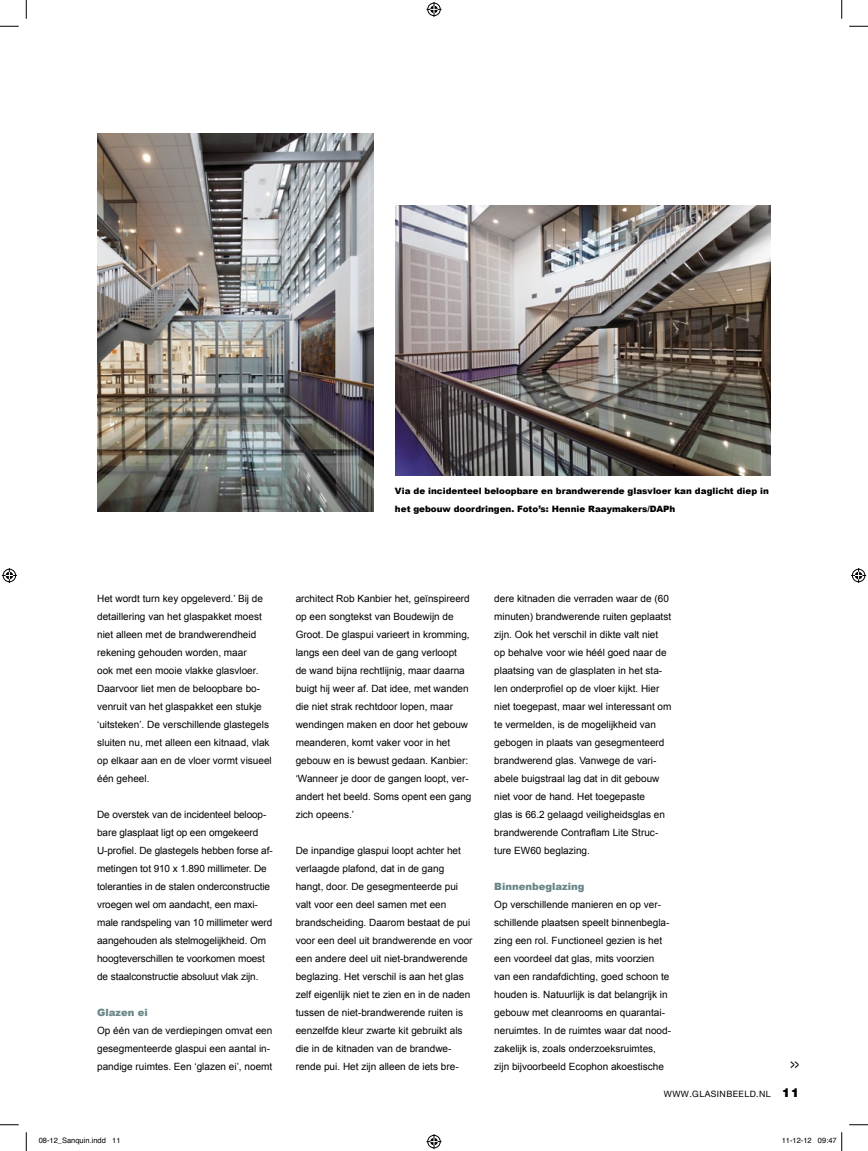
<style>
.page{position:relative;width:868px;height:1151px;background:#fff}
.page>*{position:absolute;margin:0;border:0;box-sizing:border-box;transform-origin:0 0}
.t1{font:15px "Arial";color:#000;scale:.5 1}
.t2{font:10px/18px "Arial";color:#000}
.t3{font:900 10px "Arial";color:#698788}
.t4{font:900 8.75px/18px "Arial";color:#000}
.t5{font:8.75px "Helvetica Neue";letter-spacing:.05em;color:#000}
.t6{font:7.5px "Helvetica";color:#000}
.s1{font-weight:900;font-size:12.5px}
</style>
<div class="page">
<img style="left:97px;top:134px;width:276px;height:378px">
<img style="left:395px;top:206px;width:375px;height:270px">
<svg style="left:0;top:25px;width:19px;height:2px"></svg>
<svg style="left:849px;top:25px;width:18px;height:2px"></svg>
<svg style="left:0;top:1124px;width:19px;height:1px"></svg>
<svg style="left:849px;top:1124px;width:18px;height:1px"></svg>
<svg style="left:25px;top:0;width:2px;height:19px"></svg>
<svg style="left:25px;top:1132px;width:2px;height:19px"></svg>
<svg style="left:841px;top:0;width:1px;height:19px"></svg>
<svg style="left:426px;top:2px;width:15px;height:15px"></svg>
<svg style="left:426px;top:1134px;width:15px;height:15px"></svg>
<svg style="left:2px;top:568px;width:15px;height:15px"></svg>
<svg style="left:851px;top:568px;width:15px;height:15px"></svg>
<svg style="left:841px;top:1132px;width:1px;height:19px"></svg>
<p class="t4" style="left:395px;top:482px;width:375px">Via de incidenteel beloopbare en brandwerende glasvloer kan daglicht diep in het gebouw doordringen. Foto’s: Hennie Raaymakers/DAPh</p>
<p class="t2" style="left:97px;top:589px;width:176px">Het wordt turn key opgeleverd.’ Bij de detaillering van het glaspakket moest niet alleen met de brandwerendheid rekening gehouden worden, maar<br>ook met een mooie vlakke glasvloer.<br>Daarvoor liet men de beloopbare bo&shy;venruit van het glaspakket een stukje ‘uitsteken’. De verschillende glastegels sluiten nu, met alleen een kitnaad, vlak op elkaar aan en de vloer vormt visueel één geheel.</p>
<p class="t2" style="left:97px;top:805px;width:177px">De overstek van de incidenteel beloop&shy;bare glasplaat ligt op een omgekeerd U-profiel. De glastegels hebben forse af&shy;metingen tot 910 x 1.890 millimeter. De toleranties in de stalen onderconstructie vroegen wel om aandacht, een maxi&shy;male randspeling van 10 millimeter werd aangehouden als stelmogelijkheid. Om hoogteverschillen te voorkomen moest de staalconstructie absoluut vlak zijn.</p>
<p class="t3" style="left:97px;top:1007px;width:52px">Glazen ei</p>
<p class="t2" style="left:97px;top:1021px;width:177px">Op één van de verdiepingen omvat een gesegmenteerde glaspui een aantal in&shy;pandige ruimtes. Een ‘glazen ei’, noemt</p>
<p class="t2" style="left:296px;top:589px;width:177px">architect Rob Kanbier het, geïnspireerd op een songtekst van Boudewijn de Groot. De glaspui varieert in kromming, langs een deel van de gang verloopt<br>de wand bijna rechtlijnig, maar daarna buigt hij weer af. Dat idee, met wanden die niet strak rechtdoor lopen, maar wendingen maken en door het gebouw meanderen, komt vaker voor in het gebouw en is bewust gedaan. Kanbier: ‘Wanneer je door de gangen loopt, ver&shy;andert het beeld. Soms opent een gang zich opeens.’</p>
<p class="t2" style="left:296px;top:841px;width:178px">De inpandige glaspui loopt achter het verlaagde plafond, dat in de gang hangt, door. De gesegmenteerde pui valt voor een deel samen met een brandscheiding. Daarom bestaat de pui voor een deel uit brandwerende en voor een andere deel uit niet-brandwerende beglazing. Het verschil is aan het glas zelf eigenlijk niet te zien en in de naden tussen de niet-brandwerende ruiten is eenzelfde kleur zwarte kit gebruikt als die in de kitnaden van de brandwe&shy;rende pui. Het zijn alleen de iets bre-</p>
<p class="t2" style="left:494px;top:589px;width:179px">dere kitnaden die verraden waar de (60 minuten) brandwerende ruiten geplaatst zijn. Ook het verschil in dikte valt niet op behalve voor wie héél goed naar de plaatsing van de glasplaten in het sta&shy;len onderprofiel op de vloer kijkt. Hier niet toegepast, maar wel interessant om te vermelden, is de mogelijkheid van gebogen in plaats van gesegmenteerd brandwerend glas. Vanwege de vari&shy;abele buigstraal lag dat in dit gebouw niet voor de hand. Het toegepaste<br>glas is 66.2 gelaagd veiligheidsglas en brandwerende Contraflam Lite Struc&shy;ture EW60 beglazing.</p>
<p class="t3" style="left:494px;top:881px;width:92px">Binnenbeglazing</p>
<p class="t2" style="left:494px;top:895px;width:178px">Op verschillende manieren en op ver&shy;schillende plaatsen speelt binnenbegla&shy;zing een rol. Functioneel gezien is het een voordeel dat glas, mits voorzien van een randafdichting, goed schoon te houden is. Natuurlijk is dat belangrijk in gebouw met cleanrooms en quarantai&shy;neruimtes. In de ruimtes waar dat nood&shy;zakelijk is, zoals onderzoeksruimtes, zijn bijvoorbeeld Ecophon akoestische</p>
<h1 class="t1" style="left:790px;top:1056px;width:19px">&gt;&gt;</h1>
<p class="t5" style="left:663px;top:1089px;width:137px">WWW.GLASINBEELD.NL <span class="s1">11</span></p>
<p class="t6" style="left:39px;top:1135px;width:83px">08-12_Sanquin.indd 11</p>
<p class="t6" style="left:781px;top:1135px;width:57px">11-12-12 09:47</p>
</div>
